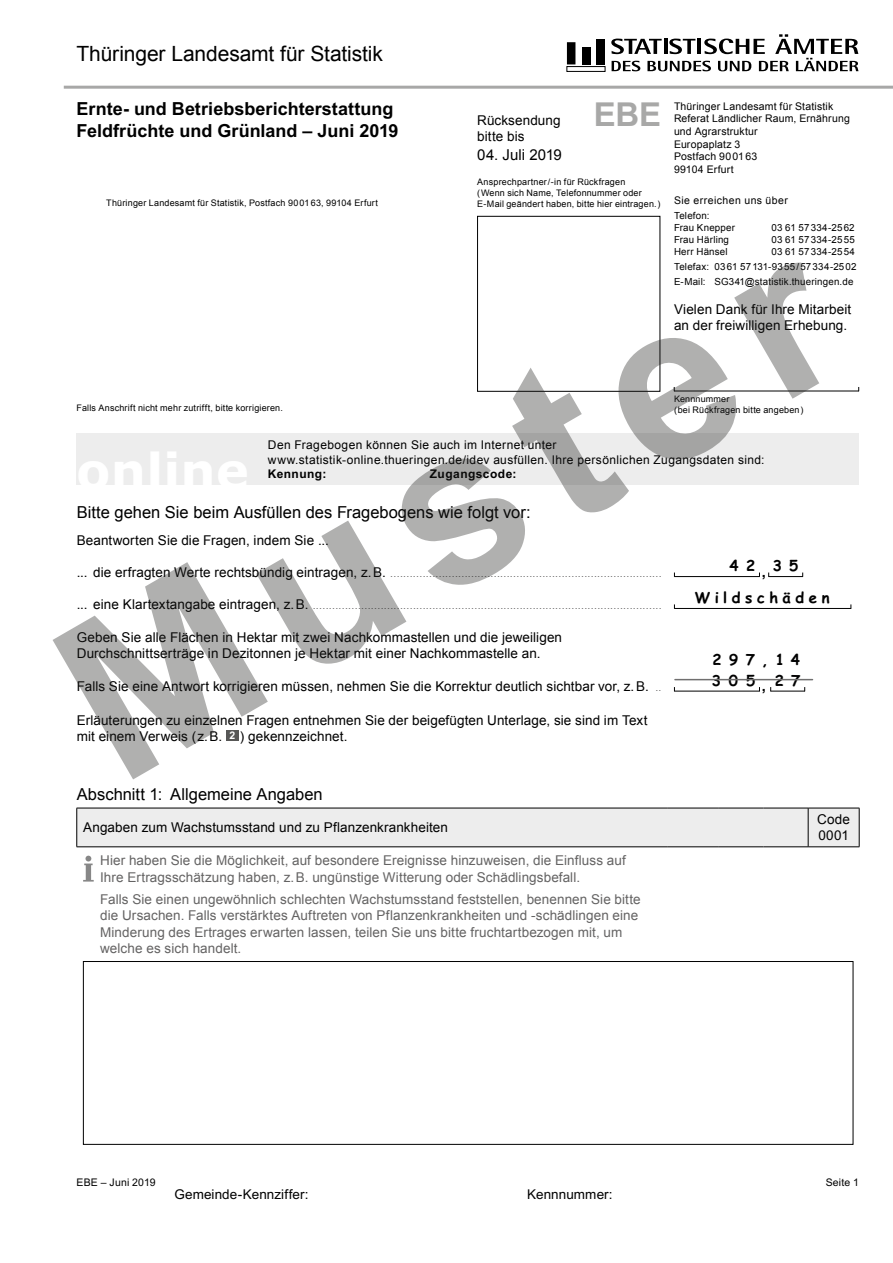
<style>
.page{position:relative;width:893px;height:1263px;background:#fff}
.page>*{position:absolute;margin:0;border:0;box-sizing:border-box;transform-origin:0 0}
.t1{font:225px "Arial Bold MT2";color:#1d1d1b}
.t2{font:700 33px "Arial";color:#a8a8a7}
.t3{font:21px "Arial";letter-spacing:-.005em;color:#000}
.t4{font:700 18px/21.6px "Arial";color:#000}
.t5{font:16.5px "Arial";color:#000}
.t6{font:700 15px/20.2px "Comic Sans MS";letter-spacing:.305em;color:#000;text-align:right}
.t7{font:15px "Arial";color:#000}
.t8{font:700 15px "Arial";color:#000}
.t9{font:13.5px/16.2px "Arial";letter-spacing:.005em;color:#000}
.t10{font:13.5px/16.2px "Arial";letter-spacing:.005em;color:#646363}
.t11{font:13.5px "Arial MT2";letter-spacing:.005em;color:#000}
.t12{font:12px/14.4px "Arial";letter-spacing:.03em;color:#000}
.t13{font:700 12px "Arial";letter-spacing:.035em;color:#000}
.t14{font:10.5px "Arial";color:#706f6f}
.t15{font:10.5px/12.6px "Arial";letter-spacing:.015em;color:#000}
.t16{font:10.5px "Arial MT2";letter-spacing:.015em;color:#000}
.t17{font:10.5px "Arial";letter-spacing:.04em;color:#000}
.t18{font:9.75px/15.1px "Arial";letter-spacing:.02em;color:#000}
.t19{font:9px/10.8px "Arial";letter-spacing:.02em;color:#000}
.t20{font:9px "Arial MT2";letter-spacing:.02em;color:#000}
.s1{font-size:13.5px;color:#000}
.s2{font-family:"Arial"}
.s3{font-size:10.5px;color:#706f6f}
.s4{font-weight:700;font-size:10.5px;color:#fff}
</style>
<div class="page">
<hr style="left:674px;top:391px;width:185px;height:1px;background:#000">
<div style="left:477px;top:216px;width:183px;height:175px;border:1px solid #000"></div>
<div style="left:77px;top:434px;width:782px;height:51px;background:#ededed"></div>
<div style="left:567px;top:66px;width:38px;height:5px;border:1px solid #000"></div>
<div style="left:596px;top:39px;width:9px;height:25px;background:#000"></div>
<div style="left:567px;top:42px;width:8px;height:22px;background:#000"></div>
<div style="left:582px;top:47px;width:8px;height:17px;background:#000"></div>
<svg style="left:611px;top:34px;width:247px;height:37px"></svg>
<div style="left:78px;top:809px;width:781px;height:37px;background:#ededed"></div>
<hr style="left:77px;top:808px;width:591px;height:1px;background:#000">
<hr style="left:77px;top:808px;width:1px;height:39px;background:#000">
<hr style="left:668px;top:808px;width:51px;height:1px;background:#000">
<hr style="left:719px;top:808px;width:44px;height:1px;background:#000">
<hr style="left:763px;top:808px;width:45px;height:1px;background:#000">
<hr style="left:808px;top:808px;width:51px;height:1px;background:#000">
<hr style="left:808px;top:808px;width:1px;height:39px;background:#000">
<hr style="left:859px;top:808px;width:1px;height:39px;background:#000">
<hr style="left:77px;top:846px;width:591px;height:1px;background:#000">
<hr style="left:668px;top:846px;width:51px;height:1px;background:#000">
<hr style="left:719px;top:846px;width:44px;height:1px;background:#000">
<hr style="left:763px;top:846px;width:45px;height:1px;background:#000">
<hr style="left:808px;top:846px;width:51px;height:1px;background:#000">
<hr style="left:674px;top:576px;width:86px;height:1px;background:#000">
<hr style="left:768px;top:576px;width:35px;height:1px;background:#000">
<hr style="left:674px;top:608px;width:177px;height:1px;background:#000">
<hr style="left:674px;top:691px;width:86px;height:1px;background:#000">
<hr style="left:770px;top:691px;width:35px;height:1px;background:#000">
<hr style="left:675px;top:679px;width:137px;height:1px;background:#706f6f">
<div style="left:226px;top:730px;width:13px;height:11px;background:#575756"></div>
<svg style="left:83px;top:856px;width:11px;height:25px"></svg>
<div style="left:83px;top:961px;width:770px;height:183px;border:1px solid #000"></div>
<hr style="left:64px;top:86px;width:829px;height:3px;background:#a8a8a7">
<h3 class="t3" style="left:77px;top:40px;width:308px">Thüringer Landesamt für Statistik</h3>
<p class="t15" style="left:674px;top:100px;width:177px">Thüringer Landesamt für Statistik<br>Referat Ländlicher Raum, Ernährung und Agrarstruktur<br>Europaplatz 3<br>Postfach 900163</p>
<p class="t16" style="left:674px;top:162px;width:61px">99104 Erfurt</p>
<p class="t17" style="left:674px;top:194px;width:115px">Sie erreichen uns über</p>
<p class="t18" style="left:674px;top:210px;width:63px;line-height:11.7px">Telefon:<br>Frau Knepper</p>
<p class="t18" style="left:771px;top:220px;width:85px">03 61 57334-2562</p>
<p class="t18" style="left:674px;top:232px;width:57px">Frau Härling</p>
<p class="t18" style="left:771px;top:232px;width:85px">03 61 57334-2555</p>
<p class="t18" style="left:674px;top:244px;width:55px">Herr Hänsel</p>
<h3 class="t4" style="left:77px;top:99px;width:323px">Ernte- und Betriebsberichterstattung<br>Feldfrüchte und Grünland – Juni 2019</h3>
<h2 class="t2" style="left:594px;top:92px;width:69px">EBE</h2>
<p class="t9" style="left:477px;top:112px;width:85px">Rücksendung bitte bis</p>
<p class="t7" style="left:477px;top:145px;width:86px">04. Juli 2019</p>
<p class="t19" style="left:477px;top:177px;width:185px">Ansprechpartner / -in für Rückfragen<br>( Wenn sich Name, Telefonnummer oder<br>E-Mail geändert haben, bitte hier eintragen. )</p>
<p class="t19" style="left:106px;top:198px;width:273px">Thüringer Landesamt für Statistik, Postfach 900163, 99104 Erfurt</p>
<p class="t18" style="left:674px;top:244px;width:184px;text-indent:98px">03 61 57334-2554<br>Telefax: 0361 57131-9355/57334-2502<br>E-Mail: SG341@statistik.thueringen.de</p>
<h1 class="t1" style="left:5px;top:589px;width:852px;rotate:-30deg">Muster</h1>
<p class="t9" style="left:674px;top:302px;width:179px">Vielen Dank für Ihre Mitarbeit an der freiwilligen Erhebung.</p>
<p class="t20" style="left:674px;top:393px;width:57px">Kennnummer</p>
<p class="t19" style="left:674px;top:404px;width:131px">( bei Rückfragen bitte angeben )</p>
<p class="t19" style="left:77px;top:402px;width:208px">Falls Anschrift nicht mehr zutrifft, bitte korrigieren.</p>
<p class="t12" style="left:268px;top:438px;width:498px">Den Fragebogen können Sie auch im Internet unter www.statistik-online.thueringen.de/idev ausfüllen. Ihre persönlichen Zugangsdaten sind:</p>
<p class="t13" style="left:268px;top:466px;width:60px">Kennung:</p>
<p class="t13" style="left:430px;top:466px;width:88px">Zugangscode:</p>
<p class="t5" style="left:77px;top:501px;width:455px">Bitte gehen Sie beim Ausfüllen des Fragebogens wie folgt vor:</p>
<p class="t9" style="left:77px;top:532px;width:254px">Beantworten Sie die Fragen, indem Sie ...</p>
<p class="t14" style="left:77px;top:566px;width:586px"><span class="s1">... die erfragten Werte rechtsbündig eintragen, z.B.</span> ....................................................................................</p>
<p class="t6" style="left:729px;top:555px;width:71px">42 35</p>
<p class="t8" style="left:762px;top:561px;width:6px">,</p>
<p class="t6" style="left:695px;top:587px;width:136px">Wildschäden</p>
<p class="t14" style="left:77px;top:598px;width:586px"><span class="s1">... eine Klartextangabe eintragen, z.B.</span> ............................................................................................................</p>
<p class="t9" style="left:77px;top:629px;width:487px">Geben Sie alle Flächen in Hektar mit zwei Nachkommastellen und die jeweiligen<br>Durchschnittserträge in Dezitonnen je Hektar mit einer Nachkommastelle an.</p>
<p class="t6" style="left:712px;top:649px;width:90px">,14<br>305<span class="s2">,</span>27</p>
<p class="t6" style="left:712px;top:649px;width:44px">297</p>
<p class="t9" style="left:77px;top:679px;width:586px">Falls Sie eine Antwort korrigieren müssen, nehmen Sie die Korrektur deutlich sichtbar vor, z.B. <span class="s3">..</span></p>
<p class="t9" style="left:77px;top:712px;width:572px">Erläuterungen zu einzelnen Fragen entnehmen Sie der beigefügten Unterlage, sie sind im Text mit einem Verweis ( z.B. <span class="s4">2</span> ) gekennzeichnet.</p>
<p class="t5" style="left:77px;top:783px;width:247px">Abschnitt 1: Allgemeine Angaben</p>
<p class="t9" style="left:83px;top:820px;width:366px">Angaben zum Wachstumsstand und zu Pflanzenkrankheiten</p>
<p class="t10" style="left:100px;top:853px;width:527px">Hier haben Sie die Möglichkeit, auf besondere Ereignisse hinzuweisen, die Einfluss auf<br>Ihre Ertragsschätzung haben, z.B. ungünstige Witterung oder Schädlingsbefall.</p>
<p class="t10" style="left:100px;top:891px;width:542px">Falls Sie einen ungewöhnlich schlechten Wachstumsstand feststellen, benennen Sie bitte die Ursachen. Falls verstärktes Auftreten von Pflanzenkrankheiten und -schädlingen eine Minderung des Ertrages erwarten lassen, teilen Sie uns bitte fruchtartbezogen mit, um welche es sich handelt.</p>
<p class="t9" style="left:817px;top:811px;width:34px">Code</p>
<p class="t11" style="left:818px;top:827px;width:32px">0001</p>
<p class="t16" style="left:77px;top:1176px;width:81px">EBE – Juni 2019</p>
<p class="t16" style="left:826px;top:1176px;width:35px">Seite 1</p>
<p class="t11" style="left:174px;top:1185px;width:136px">Gemeinde-Kennziffer:</p>
<p class="t11" style="left:527px;top:1185px;width:87px">Kennnummer:</p>
</div>
